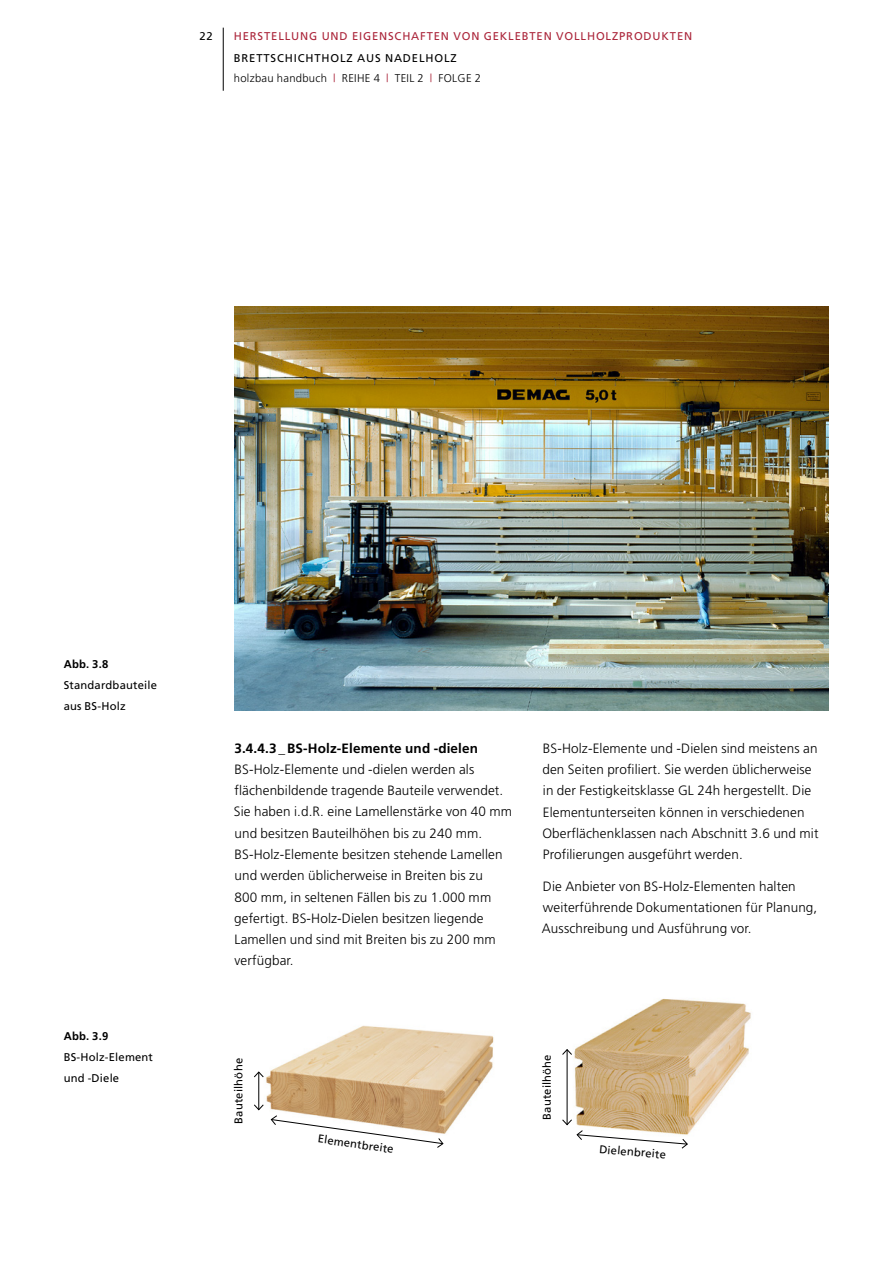
<style>
.page{position:relative;width:893px;height:1263px;background:#fff}
.page>*{position:absolute;margin:0;border:0;box-sizing:border-box;transform-origin:0 0}
.t1{font:300 13.5px/21.3px "Frutiger";letter-spacing:.01em;color:#000}
.t2{font:700 13.5px "Frutiger";letter-spacing:.01em;color:#000}
.t3{font:11.25px/21.3px "Frutiger";letter-spacing:.015em;color:#000}
.t4{font:300 11.25px/20.5px "Frutiger";letter-spacing:.025em;color:#000}
.t5{font:11.25px "Frutiger";letter-spacing:.075em;color:#ab253a}
.t6{font:700 11.25px "Frutiger";letter-spacing:.015em;color:#000}
.s1{font-weight:400}
.s2{color:#ab253a}
</style>
<div class="page">
<img style="left:234px;top:306px;width:595px;height:404px">
<img style="left:566px;top:999px;width:185px;height:135px">
<hr style="left:567px;top:1050px;width:1px;height:75px;background:#000">
<svg style="left:562px;top:1049px;width:10px;height:6px"></svg>
<svg style="left:562px;top:1119px;width:126px;height:30px"></svg>
<img style="left:254px;top:1025px;width:240px;height:109px">
<hr style="left:259px;top:1072px;width:1px;height:38px;background:#000">
<svg style="left:254px;top:1071px;width:10px;height:6px"></svg>
<svg style="left:254px;top:1104px;width:10px;height:6px"></svg>
<svg style="left:271px;top:1115px;width:173px;height:33px"></svg>
<hr style="left:223px;top:28px;width:1px;height:63px;background:#000">
<p class="t3" style="left:200px;top:26px;width:15px">22</p>
<p class="t5" style="left:234px;top:30px;width:460px">HERSTELLUNG UND EIGENSCHAFTEN VON GEKLEBTEN VOLLHOLZPRODUKTEN</p>
<p class="t4" style="left:234px;top:47px;width:249px"><span class="s1">BRETTSCHICHTHOLZ AUS NADELHOLZ </span>holzbau handbuch <span class="s2">|</span> REIHE 4 <span class="s2">|</span> TEIL 2 <span class="s2">|</span> FOLGE 2</p>
<p class="t6" style="left:64px;top:657px;width:46px">Abb. 3.8</p>
<p class="t3" style="left:64px;top:674px;width:95px">Standardbauteile aus BS-Holz</p>
<p class="t2" style="left:234px;top:740px;width:245px">3.4.4.3 _BS-Holz-Elemente und -dielen</p>
<p class="t1" style="left:234px;top:759px;width:280px">BS-Holz-Elemente und -dielen werden als flächenbildende tragende Bauteile verwendet.<br>Sie haben i.d.R. eine Lamellenstärke von 40 mm und besitzen Bauteilhöhen bis zu 240 mm.<br>BS-Holz-Elemente besitzen stehende Lamellen und werden üblicherweise in Breiten bis zu<br>800 mm, in seltenen Fällen bis zu 1.000 mm gefertigt. BS-Holz-Dielen besitzen liegende Lamellen und sind mit Breiten bis zu 200 mm verfügbar.</p>
<p class="t1" style="left:542px;top:737px;width:278px">BS-Holz-Elemente und -Dielen sind meistens an den Seiten profiliert. Sie werden üblicherweise in der Festigkeitsklasse GL 24h hergestellt. Die Elementunterseiten können in verschiedenen Oberflächenklassen nach Abschnitt 3.6 und mit Profilierungen ausgeführt werden.</p>
<p class="t1" style="left:542px;top:875px;width:277px">Die Anbieter von BS-Holz-Elementen halten weiterführende Dokumentationen für Planung,<br>Ausschreibung und Ausführung vor.</p>
<p class="t6" style="left:64px;top:1029px;width:46px">Abb. 3.9</p>
<p class="t3" style="left:64px;top:1046px;width:91px">BS-Holz-Element und -Diele</p>
<p class="t3" style="left:536px;top:1120px;width:67px;rotate:-90deg">Bauteilhöhe</p>
<p class="t3" style="left:228px;top:1123px;width:67px;rotate:-90deg">Bauteilhöhe</p>
<p class="t3" style="left:319px;top:1128px;width:78px;rotate:8deg">Elementbreite</p>
<p class="t3" style="left:600px;top:1138px;width:68px;rotate:5deg">Dielenbreite</p>
</div>
